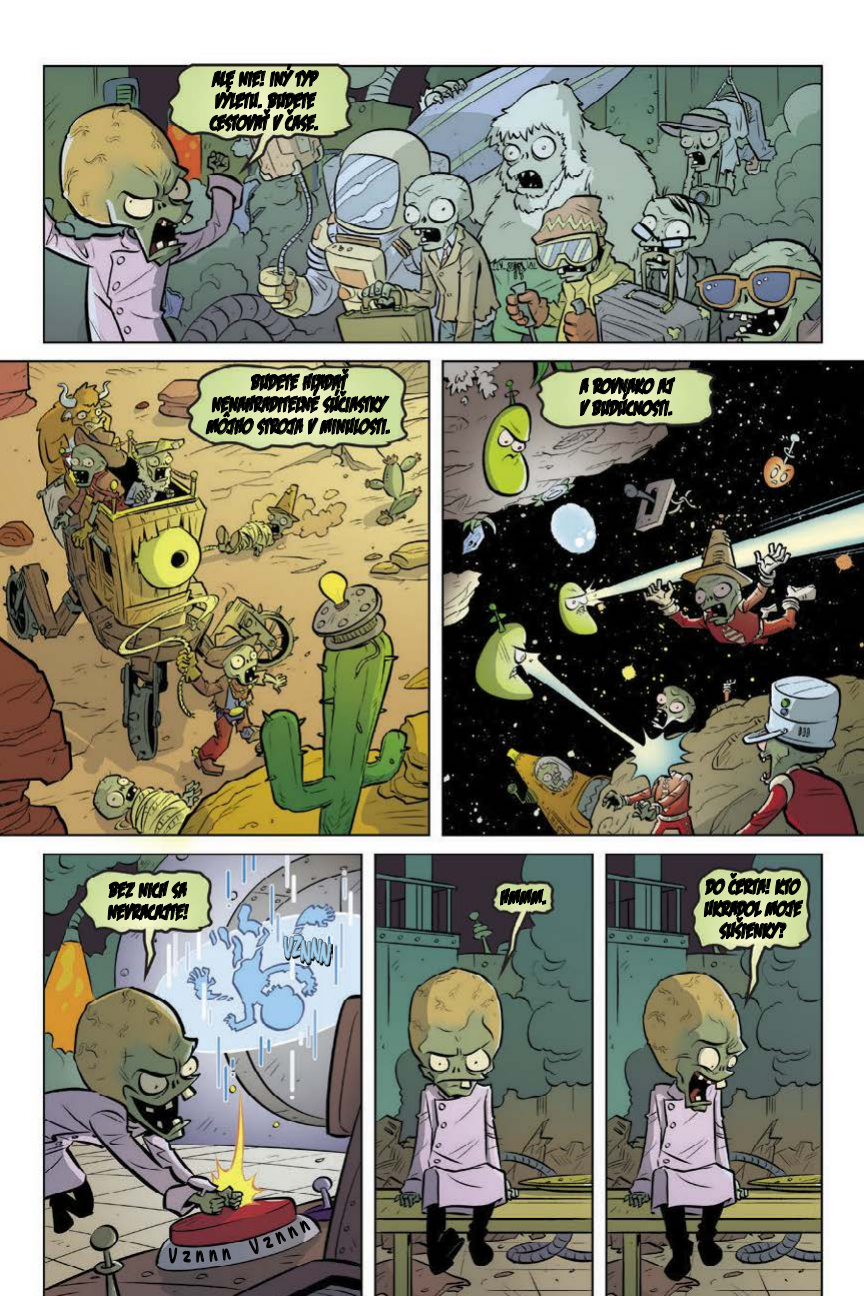
<style>
.page{position:relative;width:864px;height:1296px;background:#fff}
.page>*{position:absolute;margin:0;border:0;box-sizing:border-box;transform-origin:0 0}
.t1{font:36px "Rum 6 sk";color:#000;scale:.6 1}
.t2{font:26.4px "Komika Parch CE";color:#a7d0ec;scale:.62 1}
.t3{font:21.4px/22px "Feastof Flesh BBCE";letter-spacing:.04em;color:#000;scale:.77 1}
</style>
<div class="page">
<img style="left:0;top:61px;width:864px;height:1235px">
<svg style="left:209px;top:63px;width:110px;height:69px;background:#929875"></svg>
<svg style="left:205px;top:368px;width:185px;height:70px;background:#9ba37b"></svg>
<svg style="left:107px;top:880px;width:83px;height:41px;background:#8e9571"></svg>
<svg style="left:500px;top:888px;width:47px;height:18px"></svg>
<svg style="left:703px;top:872px;width:101px;height:68px;background:#97a077"></svg>
<svg style="left:579px;top:377px;width:97px;height:42px;background:#939976"></svg>
<img style="left:282px;top:868px;width:51px;height:155px">
<svg style="left:168px;top:1247px;width:63px;height:20px"></svg>
<svg style="left:248px;top:1220px;width:63px;height:35px;background:#69575d"></svg>
<p class="t3" style="left:210px;top:66px;width:142px">ALE NIE! INÝ TYP<br>VÝLETU. BUDETE<br>CESTOVAŤ V ČASE.</p>
<p class="t3" style="left:206px;top:369px;width:240px;text-align:center">BUDETE HĽADAŤ<br>NENAHRADITEĽNÉ SÚČIASTKY<br>MÔJHO STROJA V MINULOSTI.</p>
<p class="t3" style="left:579px;top:373px;width:122px">A ROVNAKO AJ<br>V BUDÚCNOSTI.</p>
<p class="t3" style="left:107px;top:877px;width:105px">BEZ NICH SA<br>NEVRACAJTE!</p>
<p class="t3" style="left:500px;top:884px;width:62px">HMMM.</p>
<p class="t2" style="left:288px;top:928px;width:75px;rotate:10deg">VZNNN</p>
<h1 class="t1" style="left:169px;top:1230px;width:14px">v</h1>
<p class="t3" style="left:703px;top:874px;width:127px;text-align:center">DO ČERTA! KTO<br>UKRADOL MOJE<br>SUŠIENKY?</p>
</div>
